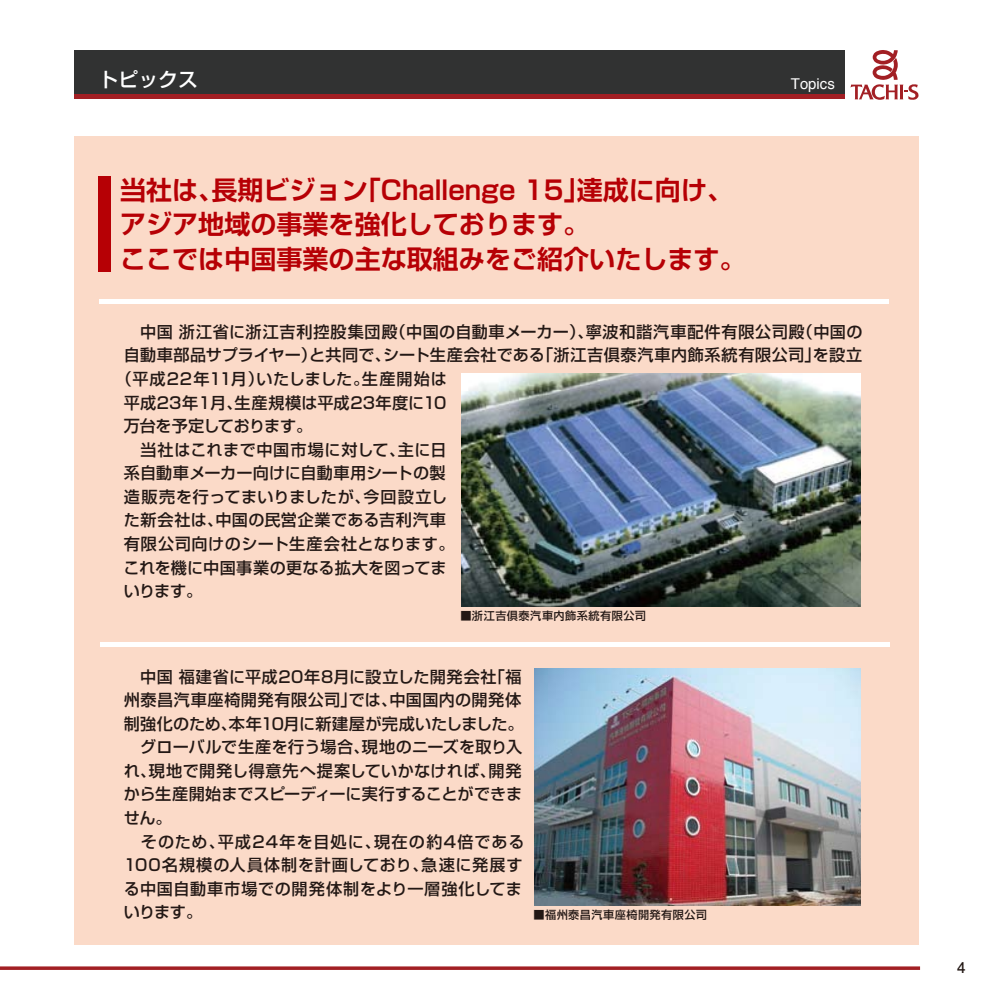
<style>
.page{position:relative;width:993px;height:993px;background:#fff}
.page>*{position:absolute;margin:0;border:0;box-sizing:border-box;transform-origin:0 0}
.t1{font:700 26.07px/34.6px "Shin Go Pr 5 De";color:#b60005}
.t2{font:500 19.78px "Shin Go Pr 5";color:#fff}
.t3{font:500 16.1px/23.6px "Shin Go Pr 5";letter-spacing:.025em;color:#231815}
.t4{font:500 16.1px "Shin Go Pr 5";letter-spacing:.005em;color:#231815}
.t5{font:500 16.1px "Shin Go Pr 5";letter-spacing:-.02em;color:#231815}
.t6{font:14.88px "Helvetica";color:#fff}
.t7{font:700 14.88px "Futo Go B101 Pr 5";color:#231815}
.t8{font:500 11.2px "Shin Go Pr 5";letter-spacing:.035em;color:#231815}
</style>
<div class="page">
<div style="left:74px;top:136px;width:844px;height:808px;background:#fbdac8"></div>
<hr style="left:0;top:966px;width:919px;height:3px;background:#a21f24">
<div style="left:74px;top:50px;width:770px;height:44px;background:#313232"></div>
<div style="left:74px;top:94px;width:770px;height:5px;background:#a21f24"></div>
<div style="left:99px;top:299px;width:789px;height:5px;background:#fff"></div>
<div style="left:100px;top:642px;width:789px;height:5px;background:#fff"></div>
<svg style="left:850px;top:50px;width:68px;height:50px"></svg>
<img style="left:534px;top:668px;width:326px;height:237px">
<img style="left:461px;top:373px;width:399px;height:232px">
<div style="left:99px;top:176px;width:12px;height:95px;background:#b60005"></div>
<p class="t2" style="left:99px;top:64px;width:101px">トピックス</p>
<p class="t6" style="left:790px;top:72px;width:45px">Topics</p>
<h1 class="t1" style="left:120px;top:170px;width:627px">当社は、長期ビジョン「Challenge 15」達成に向け、アジア地域の事業を強化しております。<br>ここでは中国事業の主な取組みをご紹介いたします。</h1>
<p class="t3" style="left:124px;top:318px;width:740px">　中国 浙江省に浙江吉利控股集団殿（中国の自動車メーカー）、寧波和諧汽車配件有限公司殿（中国の</p>
<p class="t3" style="left:124px;top:342px;width:739px">自動車部品サプライヤー）と共同で、シート生産会社である「浙江吉倶泰汽車内飾系統有限公司」を設立</p>
<p class="t3" style="left:116px;top:365px;width:332px">（平成22年11月）いたしました。生産開始は</p>
<p class="t3" style="left:124px;top:389px;width:324px">平成23年１月、生産規模は平成23年度に10</p>
<p class="t5" style="left:124px;top:412px;width:190px">万台を予定しております。</p>
<p class="t3" style="left:124px;top:436px;width:324px">　当社はこれまで中国市場に対して、主に日</p>
<p class="t4" style="left:124px;top:460px;width:323px">系自動車メーカー向けに自動車用シートの製</p>
<p class="t3" style="left:124px;top:483px;width:325px">造販売を行ってまいりましたが、今回設立し</p>
<p class="t3" style="left:124px;top:507px;width:323px">た新会社は、中国の民営企業である吉利汽車</p>
<p class="t3" style="left:124px;top:530px;width:332px">有限公司向けのシート生産会社となります。</p>
<p class="t4" style="left:124px;top:554px;width:324px">これを機に中国事業の更なる拡大を図ってま</p>
<p class="t3" style="left:124px;top:577px;width:80px">いります。</p>
<p class="t8" style="left:460px;top:606px;width:187px">■浙江吉倶泰汽車内飾系統有限公司</p>
<p class="t3" style="left:124px;top:663px;width:402px">　中国 福建省に平成20年8月に設立した開発会社「福州泰昌汽車座椅開発有限公司」では、中国国内の開発体制強化のため、本年10月に新建屋が完成いたしました。　グローバルで生産を行う場合、現地のニーズを取り入れ、現地で開発し得意先へ提案していかなければ、開発から生産開始までスピーディーに実行することができません。<br>　そのため、平成24年を目処に、現在の約4倍である<br>100名規模の人員体制を計画しており、急速に発展する中国自動車市場での開発体制をより一層強化してまいります。</p>
<p class="t8" style="left:533px;top:905px;width:175px">■福州泰昌汽車座椅開発有限公司</p>
<p class="t7" style="left:956px;top:954px;width:10px">4</p>
</div>
